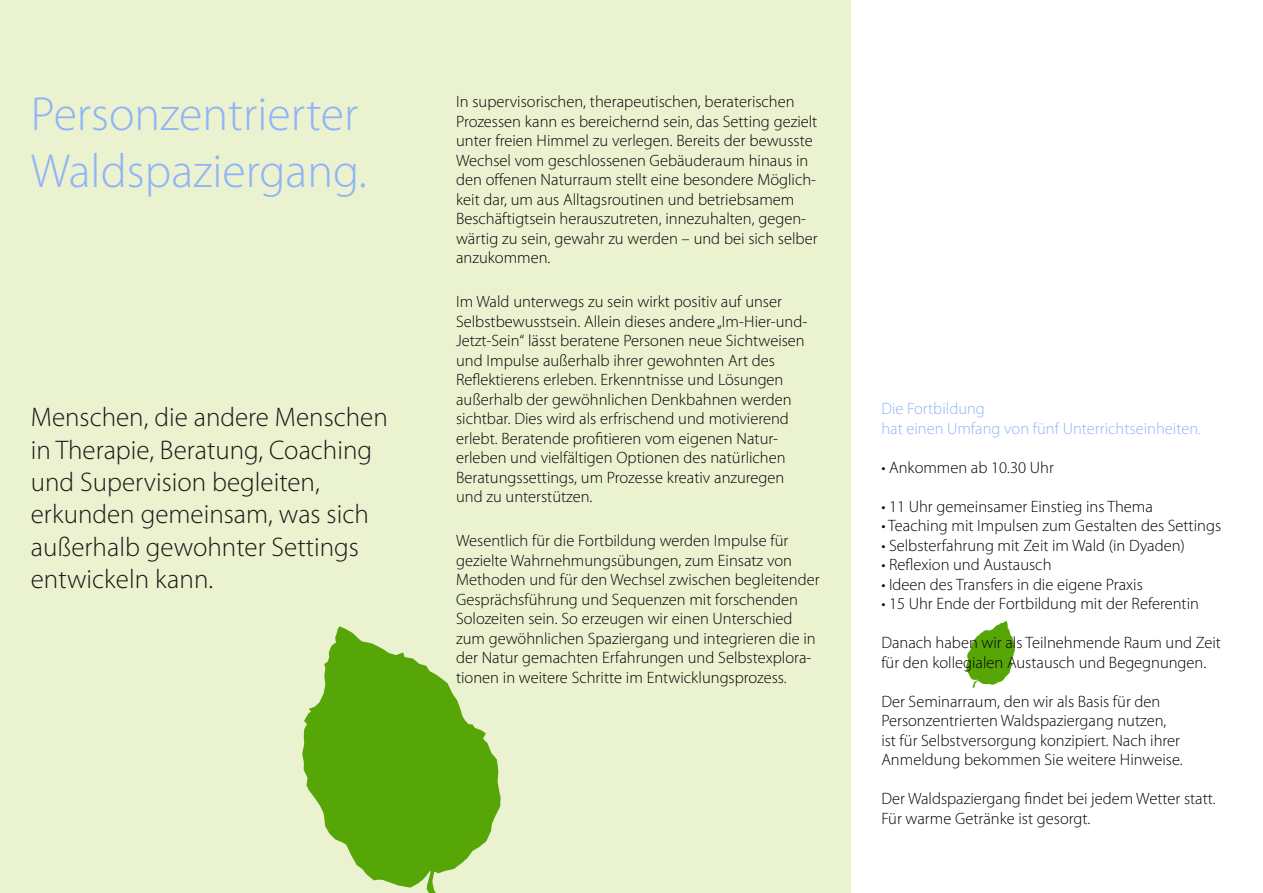
<style>
.page{position:relative;width:1263px;height:893px;background:#fff}
.page>*{position:absolute;margin:0;border:0;box-sizing:border-box;transform-origin:0 0}
.t1{font:300 48px/57.6px "Myriad Pro";color:#90b4f7}
.t2{font:300 27px/32.4px "Myriad Pro";color:#181715}
.t3{font:300 16.5px/19.5px "Myriad Pro";color:#000}
.t4{font:300 16.5px/19.5px "Myriad Pro";color:#90b4f7}
</style>
<div class="page">
<div style="left:0;top:0;width:850px;height:893px;background:#ebf2d0"></div>
<svg style="left:966px;top:621px;width:49px;height:67px"></svg>
<svg style="left:302px;top:626px;width:199px;height:267px;fill:#57a608"></svg>
<h1 class="t1" style="left:31px;top:89px;width:338px">Personzentrierter<br>Waldspaziergang.</h1>
<p class="t3" style="left:456px;top:94px;width:363px">In supervisorischen, therapeutischen, beraterischen Prozessen kann es bereichernd sein, das Setting gezielt unter freien Himmel zu verlegen. Bereits der bewusste Wechsel vom geschlossenen Gebäuderaum hinaus in den offenen Naturraum stellt eine besondere Möglich&shy;keit dar, um aus Alltagsroutinen und betriebsamem Beschäftigtsein herauszutreten, innezuhalten, gegen&shy;wärtig zu sein, gewahr zu werden – und bei sich selber anzukommen.</p>
<p class="t3" style="left:456px;top:293px;width:353px">Im Wald unterwegs zu sein wirkt positiv auf unser Selbstbewusstsein. Allein dieses andere„Im-Hier-und-Jetzt-Sein“ lässt beratene Personen neue Sichtweisen und Impulse außerhalb ihrer gewohnten Art des Reflektierens erleben. Erkenntnisse und Lösungen außerhalb der gewöhnlichen Denkbahnen werden sichtbar. Dies wird als erfrischend und motivierend erlebt. Beratende profitieren vom eigenen Natur&shy;erleben und vielfältigen Optionen des natürlichen Beratungssettings, um Prozesse kreativ anzuregen und zu unterstützen.</p>
<p class="t3" style="left:456px;top:532px;width:365px">Wesentlich für die Fortbildung werden Impulse für gezielte Wahrnehmungsübungen, zum Einsatz von Methoden und für den Wechsel zwischen begleitender Gesprächsführung und Sequenzen mit forschenden Solozeiten sein. So erzeugen wir einen Unterschied zum gewöhnlichen Spaziergang und integrieren die in der Natur gemachten Erfahrungen und Selbstexplora&shy;tionen in weitere Schritte im Entwicklungsprozess.</p>
<h2 class="t2" style="left:31px;top:403px;width:359px">Menschen, die andere Menschen in Therapie, Beratung, Coaching und Supervision begleiten, erkunden gemeinsam, was sich außerhalb gewohnter Settings entwickeln kann.</h2>
<p class="t4" style="left:881px;top:400px;width:321px">Die Fortbildung<br>hat einen Umfang von fünf Unterrichtseinheiten.</p>
<p class="t3" style="left:881px;top:459px;width:174px">• Ankommen ab 10.30 Uhr</p>
<p class="t3" style="left:881px;top:498px;width:273px">• 11 Uhr gemeinsamer Einstieg ins Thema</p>
<p class="t3" style="left:881px;top:517px;width:341px">• Teaching mit Impulsen zum Gestalten des Settings</p>
<p class="t3" style="left:881px;top:537px;width:305px">• Selbsterfahrung mit Zeit im Wald (in Dyaden)</p>
<p class="t3" style="left:881px;top:556px;width:172px">• Reflexion und Austausch</p>
<p class="t3" style="left:881px;top:576px;width:263px">• Ideen des Transfers in die eigene Praxis</p>
<p class="t3" style="left:881px;top:595px;width:319px">• 15 Uhr Ende der Fortbildung mit der Referentin</p>
<p class="t3" style="left:881px;top:634px;width:341px">Danach haben wir als Teilnehmende Raum und Zeit für den kollegialen Austausch und Begegnungen.</p>
<p class="t3" style="left:881px;top:693px;width:303px">Der Seminarraum, den wir als Basis für den Personzentrierten Waldspaziergang nutzen, ist für Selbstversorgung konzipiert. Nach ihrer Anmeldung bekommen Sie weitere Hinweise.</p>
<p class="t3" style="left:881px;top:790px;width:336px">Der Waldspaziergang findet bei jedem Wetter statt.<br>Für warme Getränke ist gesorgt.</p>
</div>
